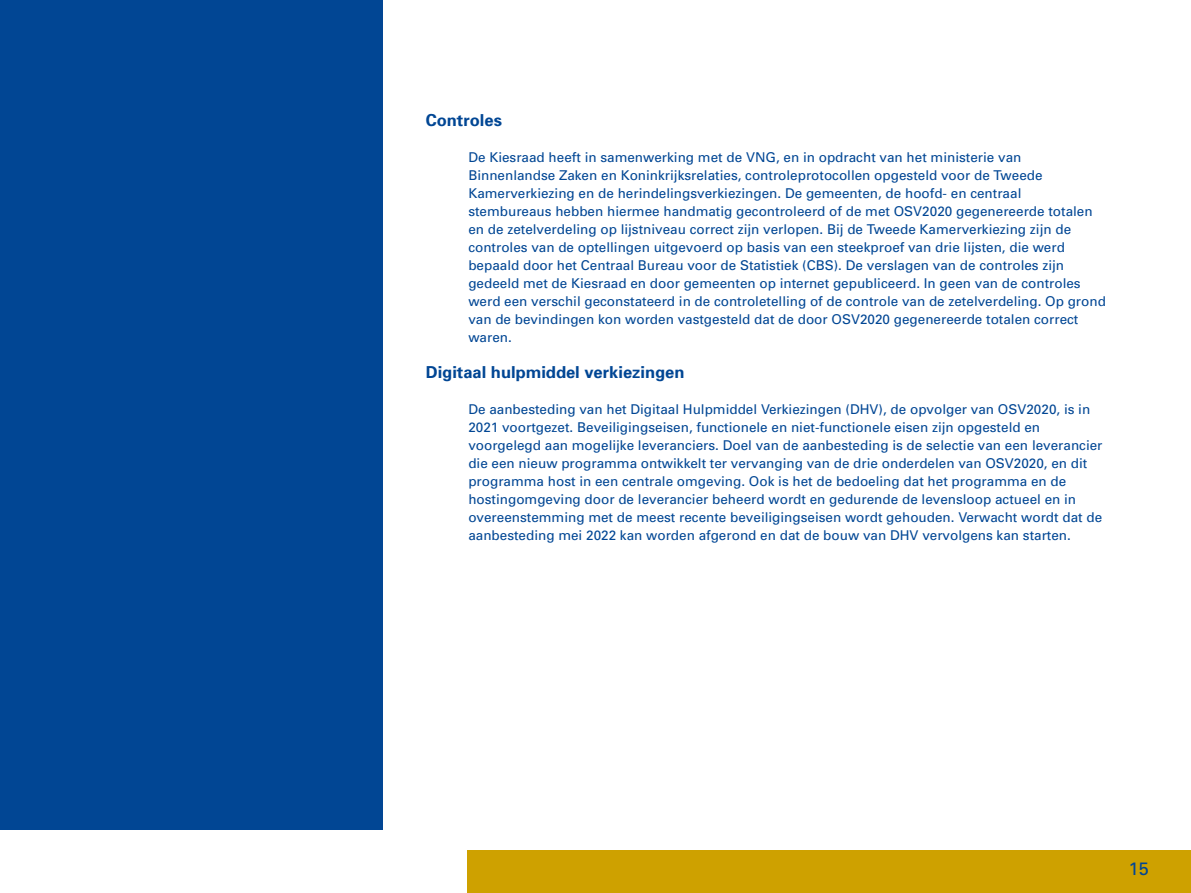
<style>
.page{position:relative;width:1191px;height:893px;background:#fff}
.page>*{position:absolute;margin:0;border:0;box-sizing:border-box;transform-origin:0 0}
.t1{font:18px "Univers";color:#014694}
.Tussenkop{font:700 16.5px "Univers";color:#014694}
.Broodtekst{font:13.5px/18px "Univers";color:#014694}
</style>
<div class="page">
<div style="left:467px;top:850px;width:724px;height:43px;background:#cea100"></div>
<div style="left:0;top:0;width:383px;height:829px;background:#014694"></div>
<p class="Tussenkop" style="left:426px;top:110px;width:78px">Controles</p>
<p class="Broodtekst" style="left:468px;top:148px;width:639px">De Kiesraad heeft in samenwerking met de VNG, en in opdracht van het ministerie van Binnenlandse Zaken en Koninkrijksrelaties, controleprotocollen opgesteld voor de Tweede Kamerverkiezing en de herindelingsverkiezingen. De gemeenten, de hoofd- en centraal stembureaus hebben hiermee handmatig gecontroleerd of de met OSV2020 gegenereerde totalen en de zetelverdeling op lijstniveau correct zijn verlopen. Bij de Tweede Kamerverkiezing zijn de controles van de optellingen uitgevoerd op basis van een steekproef van drie lijsten, die werd bepaald door het Centraal Bureau voor de Statistiek (CBS). De verslagen van de controles zijn gedeeld met de Kiesraad en door gemeenten op internet gepubliceerd. In geen van de controles werd een verschil geconstateerd in de controletelling of de controle van de zetelverdeling. Op grond van de bevindingen kon worden vastgesteld dat de door OSV2020 gegenereerde totalen correct waren.</p>
<p class="Tussenkop" style="left:426px;top:362px;width:260px">Digitaal hulpmiddel verkiezingen</p>
<p class="Broodtekst" style="left:468px;top:400px;width:635px">De aanbesteding van het Digitaal Hulpmiddel Verkiezingen (DHV), de opvolger van OSV2020, is in 2021 voortgezet. Beveiligingseisen, functionele en niet-functionele eisen zijn opgesteld en voorgelegd aan mogelijke leveranciers. Doel van de aanbesteding is de selectie van een leverancier die een nieuw programma ontwikkelt ter vervanging van de drie onderdelen van OSV2020, en dit programma host in een centrale omgeving. Ook is het de bedoeling dat het programma en de hostingomgeving door de leverancier beheerd wordt en gedurende de levensloop actueel en in overeenstemming met de meest recente beveiligingseisen wordt gehouden. Verwacht wordt dat de aanbesteding mei 2022 kan worden afgerond en dat de bouw van DHV vervolgens kan starten.</p>
<h1 class="t1" style="left:1128px;top:858px;width:22px">15</h1>
</div>
